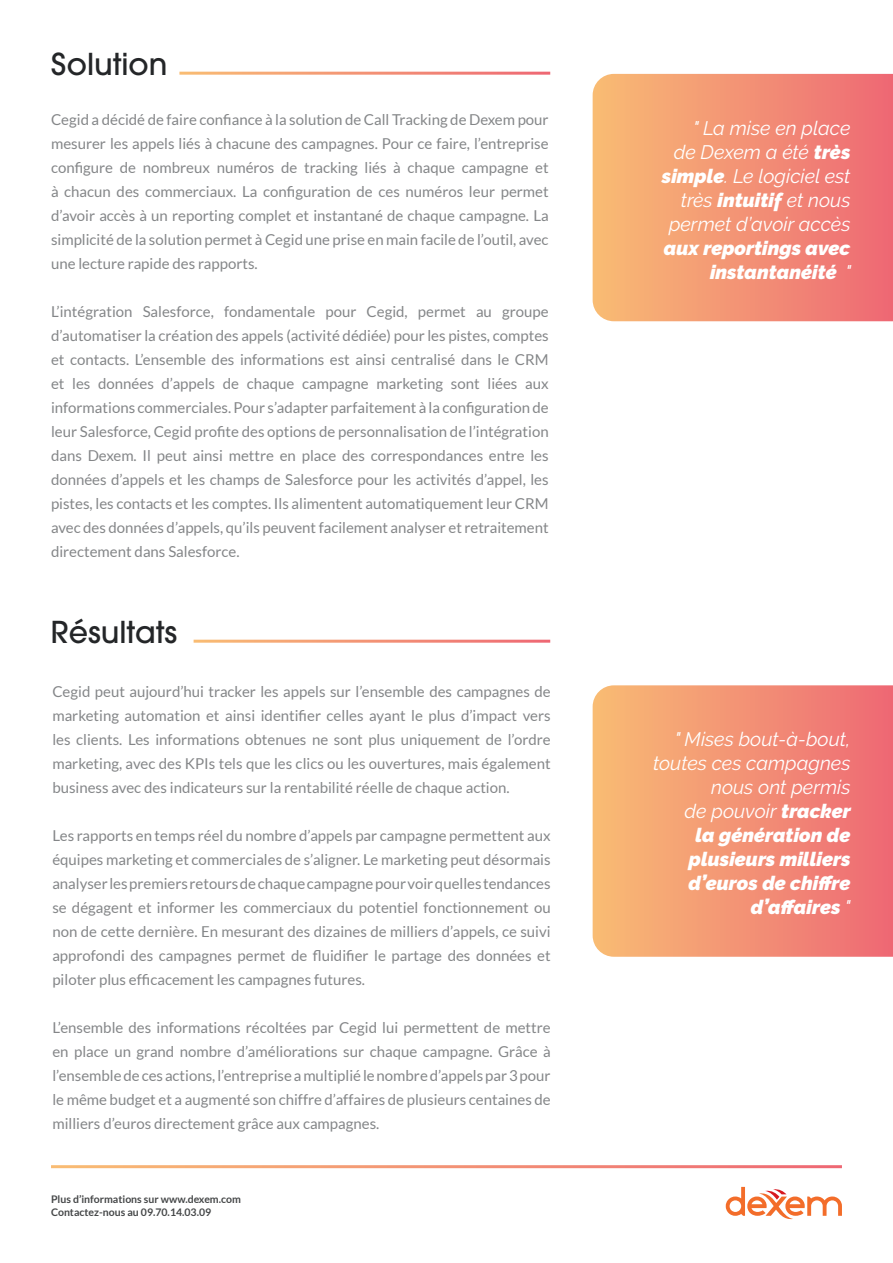
<style>
.page{position:relative;width:893px;height:1263px;background:#fff}
.page>*{position:absolute;margin:0;border:0;box-sizing:border-box;transform-origin:0 0}
.t1{font:500 30px "ITC Avant Garde Pro";color:#242628}
.t2{font:italic 900 19.5px/24px "Raleway";color:#fff;text-align:right}
.t3{font:italic 19.5px/24px "Raleway";color:#fff;text-align:right}
.t4{font:15px/24px "Lato";color:#848688;text-align:justify}
.t5{font:700 10.5px/13.5px "Lato";color:#454748}
.s1{font-weight:900}
.s2{font-weight:400}
</style>
<div class="page">
<svg style="left:726px;top:1187px;width:116px;height:33px"></svg>
<svg style="left:593px;top:74px;width:300px;height:247px;background:#f39375"></svg>
<svg style="left:593px;top:685px;width:300px;height:272px;background:#f39575"></svg>
<h1 class="t1" style="left:51px;top:45px;width:118px">Solution</h1>
<p class="t4" style="left:51px;top:108px;width:499px">Cegid a décidé de faire confiance à la solution de Call Tracking de Dexem pour mesurer les appels liés à chacune des campagnes. Pour ce faire, l’entreprise configure de nombreux numéros de tracking liés à chaque campagne et à chacun des commerciaux. La configuration de ces numéros leur permet d’avoir accès à un reporting complet et instantané de chaque campagne. La simplicité de la solution permet à Cegid une prise en main facile de l’outil, avec une lecture rapide des rapports.</p>
<p class="t4" style="left:51px;top:300px;width:499px">L’intégration Salesforce, fondamentale pour Cegid, permet au groupe d’automatiser la création des appels (activité dédiée) pour les pistes, comptes et contacts. L’ensemble des informations est ainsi centralisé dans le CRM et les données d’appels de chaque campagne marketing sont liées aux informations commerciales. Pour s’adapter parfaitement à la configuration de leur Salesforce, Cegid profite des options de personnalisation de l’intégration dans Dexem. Il peut ainsi mettre en place des correspondances entre les données d’appels et les champs de Salesforce pour les activités d’appel, les pistes, les contacts et les comptes. Ils alimentent automatiquement leur CRM avec des données d’appels, qu’ils peuvent facilement analyser et retraitement directement dans Salesforce.</p>
<h1 class="t1" style="left:51px;top:613px;width:128px">Résultats</h1>
<p class="t4" style="left:52px;top:680px;width:500px">Cegid peut aujourd’hui tracker les appels sur l’ensemble des campagnes de marketing automation et ainsi identifier celles ayant le plus d’impact vers les clients. Les informations obtenues ne sont plus uniquement de l’ordre marketing, avec des KPIs tels que les clics ou les ouvertures, mais également business avec des indicateurs sur la rentabilité réelle de chaque action.</p>
<p class="t4" style="left:52px;top:824px;width:500px">Les rapports en temps réel du nombre d’appels par campagne permettent aux équipes marketing et commerciales de s’aligner. Le marketing peut désormais analyser les premiers retours de chaque campagne pour voir quelles tendances se dégagent et informer les commerciaux du potentiel fonctionnement ou non de cette dernière. En mesurant des dizaines de milliers d’appels, ce suivi approfondi des campagnes permet de fluidifier le partage des données et piloter plus efficacement les campagnes futures.</p>
<p class="t4" style="left:52px;top:1016px;width:500px">L’ensemble des informations récoltées par Cegid lui permettent de mettre en place un grand nombre d’améliorations sur chaque campagne. Grâce à l’ensemble de ces actions, l’entreprise a multiplié le nombre d’appels par 3 pour le même budget et a augmenté son chiffre d’affaires de plusieurs centaines de milliers d’euros directement grâce aux campagnes.</p>
<p class="t5" style="left:51px;top:1192px;width:191px">Plus d’informations sur www.dexem.com<br>Contactez-nous au 09.70.14.03.09</p>
<h2 class="t3" style="left:662px;top:116px;width:190px">" La mise en place<br>de Dexem a été <span class="s1">très simple</span>. Le logiciel est très <span class="s1">intuitif</span> et nous permet d’avoir accès</h2>
<h2 class="t2" style="left:664px;top:236px;width:189px">aux reportings avec instantanéité <span class="s2">"</span></h2>
<h2 class="t2" style="left:653px;top:727px;width:199px"><span class="s2">" Mises bout-à-bout, toutes ces campagnes nous ont permis<br>de pouvoir</span> tracker<br>la génération de plusieurs milliers d’euros de chiffre d’affaires <span class="s2">"</span></h2>
</div>
